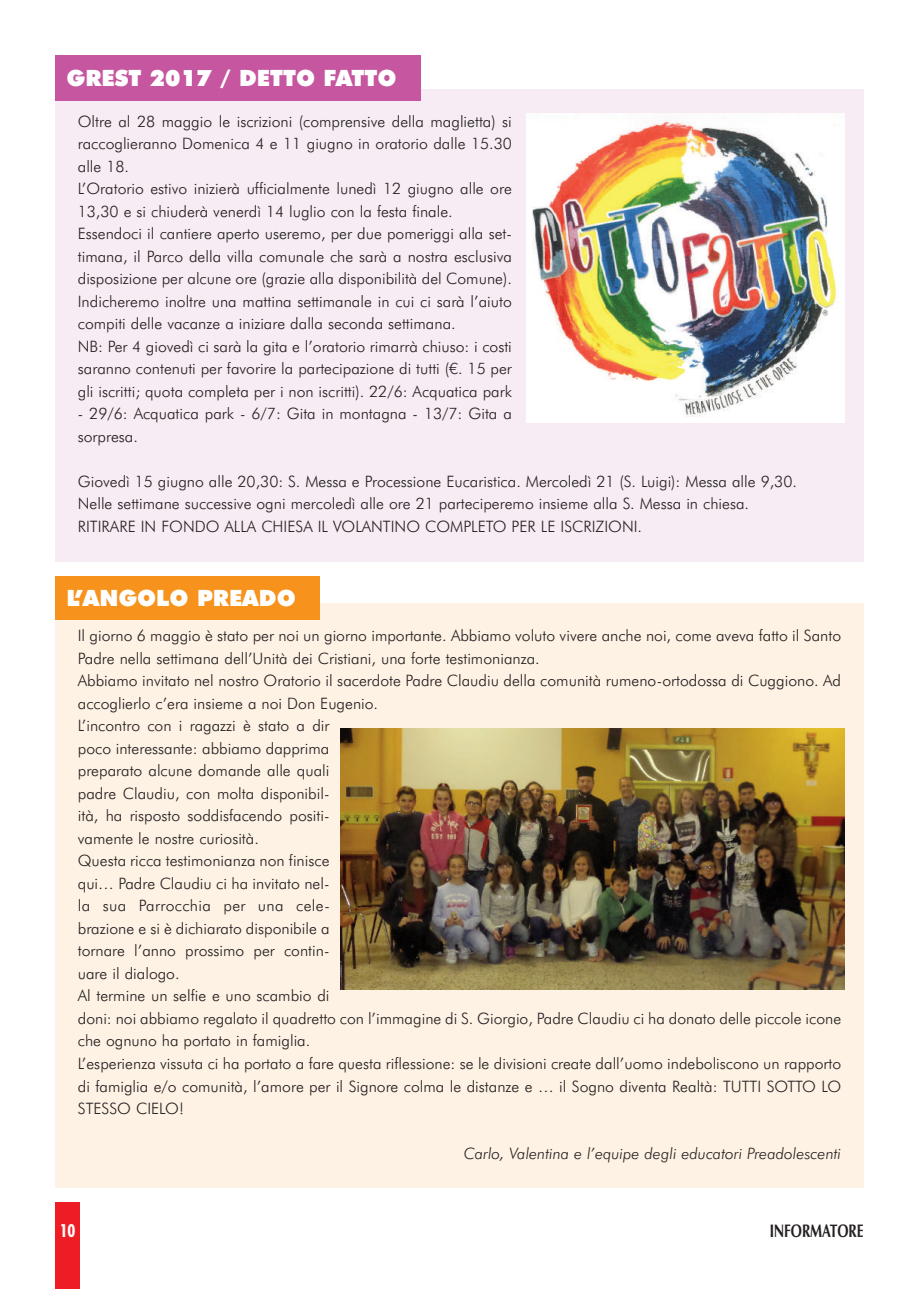
<style>
.page{position:relative;width:919px;height:1289px;background:#fff}
.page>*{position:absolute;margin:0;border:0;box-sizing:border-box;transform-origin:0 0}
.t1{font:900 22.5px "Futura BT";color:#fff}
.t2{font:700 18.15px "Zapf Humanist 601 BT";color:#231f20;scale:.74 1}
.t3{font:700 condensed 18px "Futura BT";color:#fff}
.t4{font:300 15.75px/22.5px "Futura BT";color:#231f20}
.t5{font:italic 300 15.75px "Futura BT";color:#231f20}
</style>
<div class="page">
<div style="left:55px;top:1201px;width:25px;height:87px;background:#ee1d23"></div>
<div style="left:55px;top:89px;width:808px;height:473px;background:#f7ecf4"></div>
<div style="left:55px;top:55px;width:365px;height:45px;background:#c656a0"></div>
<div style="left:55px;top:603px;width:808px;height:584px;background:#fef2e4"></div>
<div style="left:55px;top:576px;width:264px;height:43px;background:#f7931d"></div>
<img style="left:341px;top:728px;width:503px;height:261px">
<img style="left:527px;top:113px;width:317px;height:309px">
<h1 class="t1" style="left:67px;top:65px;width:331px">GREST 2017 / DETTO FATTO</h1>
<p class="t4" style="left:78px;top:110px;width:435px">Oltre al 28 maggio le iscrizioni (comprensive della maglietta) si raccoglieranno Domenica 4 e 11 giugno in oratorio dalle 15.30 alle 18.<br>L’Oratorio estivo inizierà ufficialmente lunedì 12 giugno alle ore 13,30 e si chiuderà venerdì 14 luglio con la festa finale.<br>Essendoci il cantiere aperto useremo, per due pomeriggi alla set&shy;timana, il Parco della villa comunale che sarà a nostra esclusiva disposizione per alcune ore (grazie alla disponibilità del Comune).<br>Indicheremo inoltre una mattina settimanale in cui ci sarà l’aiuto compiti delle vacanze a iniziare dalla seconda settimana.<br>NB: Per 4 giovedì ci sarà la gita e l’oratorio rimarrà chiuso: i costi saranno contenuti per favorire la partecipazione di tutti (€. 15 per gli iscritti; quota completa per i non iscritti). 22/6: Acquatica park</p>
<p class="t4" style="left:78px;top:402px;width:435px">- 29/6: Acquatica park - 6/7: Gita in montagna - 13/7: Gita a sorpresa.</p>
<p class="t4" style="left:78px;top:470px;width:720px">Giovedì 15 giugno alle 20,30: S. Messa e Processione Eucaristica. Mercoledì 21 (S. Luigi): Messa alle 9,30.<br>Nelle settimane successive ogni mercoledì alle ore 21 parteciperemo insieme alla S. Messa in chiesa.<br>RITIRARE IN FONDO ALLA CHIESA IL VOLANTINO COMPLETO PER LE ISCRIZIONI.</p>
<h1 class="t1" style="left:67px;top:585px;width:231px">L’ANGOLO PREADO</h1>
<p class="t4" style="left:78px;top:624px;width:764px">Il giorno 6 maggio è stato per noi un giorno importante. Abbiamo voluto vivere anche noi, come aveva fatto il Santo Padre nella settimana dell’Unità dei Cristiani, una forte testimonianza.<br>Abbiamo invitato nel nostro Oratorio il sacerdote Padre Claudiu della comunità rumeno-ortodossa di Cuggiono. Ad accoglierlo c’era insieme a noi Don Eugenio.<br>L’incontro con i ragazzi è stato a dir<br>poco interessante: abbiamo dapprima<br>preparato alcune domande alle quali<br>padre Claudiu, con molta disponibil-<br>ità, ha risposto soddisfacendo positi-<br>vamente le nostre curiosità.<br>Questa ricca testimonianza non finisce<br>qui… Padre Claudiu ci ha invitato nel-<br>la sua Parrocchia per una cele-<br>brazione e si è dichiarato disponibile a<br>tornare l’anno prossimo per contin-<br>uare il dialogo.<br>Al termine un selfie e uno scambio di<br>doni: noi abbiamo regalato il quadretto con l’immagine di S. Giorgio, Padre Claudiu ci ha donato delle piccole icone che ognuno ha portato in famiglia.<br>L’esperienza vissuta ci ha portato a fare questa riflessione: se le divisioni create dall’uomo indeboliscono un rapporto di famiglia e/o comunità, l’amore per il Signore colma le distanze e … il Sogno diventa Realtà: TUTTI SOTTO LO STESSO CIELO!</p>
<p class="t5" style="left:464px;top:1144px;width:379px">Carlo, Valentina e l’equipe degli educatori Preadolescenti</p>
<p class="t3" style="left:60px;top:1220px;width:17px">10</p>
<p class="t2" style="left:769px;top:1220px;width:128px">INFORMATORE</p>
</div>
